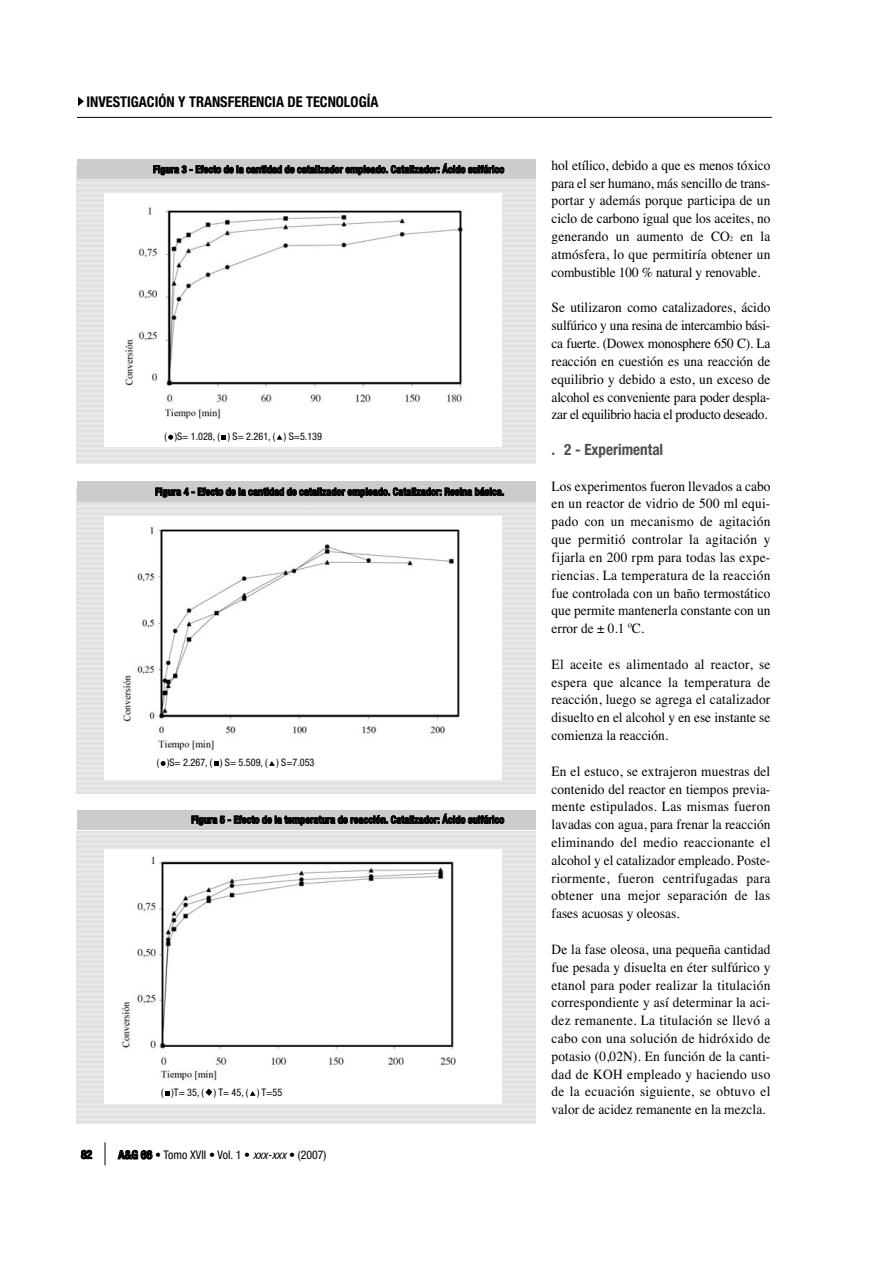
<style>
.page{position:relative;width:893px;height:1263px;background:#fff}
.page>*{position:absolute;margin:0;border:0;box-sizing:border-box;transform-origin:0 0}
.t1{font:700 condensed 15.6px "Helvetica Neue";color:#4d4d4d}
.t2{font:700 condensed 14.85px "Helvetica Neue";color:#000}
.t3{font:14.1px/17.9px "Times";color:#000;text-align:justify;scale:.95 1}
.t4{font:condensed 11.85px "Helvetica Neue";color:#000}
.t5{font:700 condensed 11.85px "Helvetica Neue";color:#000}
.t6{font:700 condensed 10.35px "Helvetica Neue";color:#000}
.t7{font:condensed 10.35px "Helvetica Neue";color:#000}
.s1{font-weight:700}
.s2{font-style:italic}
.s3{font-size:7.05px}
</style>
<div class="page">
<svg style="left:105px;top:1142px;width:1px;height:23px"></svg>
<svg style="left:78px;top:97px;width:6px;height:9px"></svg>
<hr style="left:77px;top:117px;width:695px;height:1px;background:#000">
<div style="left:77px;top:159px;width:459px;height:20px;background:#ccc"></div>
<img style="left:125px;top:207px;width:338px;height:212px">
<svg style="left:277px;top:435px;width:5px;height:5px"></svg>
<svg style="left:221px;top:435px;width:5px;height:5px"></svg>
<svg style="left:168px;top:435px;width:5px;height:5px"></svg>
<div style="left:77px;top:481px;width:459px;height:21px;background:#ccc"></div>
<img style="left:123px;top:527px;width:337px;height:223px">
<div style="left:77px;top:811px;width:459px;height:19px;background:#ccc"></div>
<img style="left:121px;top:856px;width:335px;height:225px">
<svg style="left:269px;top:761px;width:6px;height:5px"></svg>
<svg style="left:214px;top:762px;width:5px;height:4px"></svg>
<svg style="left:161px;top:761px;width:5px;height:5px"></svg>
<svg style="left:250px;top:1091px;width:6px;height:5px"></svg>
<svg style="left:205px;top:1089px;width:7px;height:7px"></svg>
<svg style="left:165px;top:1092px;width:5px;height:4px"></svg>
<p class="t2" style="left:86px;top:96px;width:293px">INVESTIGACIÓN Y TRANSFERENCIA DE TECNOLOGÍA</p>
<p class="t6" style="left:153px;top:166px;width:353px">Figura 3 - Efecto de la cantidad de catalizador empleado. Catalizador: Ácido sulfúrico</p>
<p class="t7" style="left:164px;top:432px;width:159px">( )S= 1.028, ( ) S= 2.261, ( ) S=5.139</p>
<p class="t6" style="left:155px;top:488px;width:351px">Figura 4 - Efecto de la cantidad de catalizador empleado. Catalizador: Resina básica.</p>
<p class="t7" style="left:157px;top:758px;width:159px">( )S= 2.267, ( ) S= 5.509, ( ) S=7.053</p>
<p class="t6" style="left:191px;top:816px;width:314px">Figura 5 - Efecto de la temperatura de reacción. Catalizador: Ácido sulfúrico</p>
<p class="t7" style="left:161px;top:1088px;width:122px">( )T= 35, ( ) T= 45, ( ) T=55</p>
<p class="t5" style="left:81px;top:1150px;width:13px">82</p>
<p class="t4" style="left:118px;top:1151px;width:210px"><span class="s1">A&amp;G 66</span> • Tomo XVII • Vol. 1 • <span class="s2">xxx-xxx</span> • (2007)</p>
<p class="t3" style="left:552px;top:158px;width:232px">hol etílico, debido a que es menos tóxico para el ser humano, más sencillo de trans&shy;portar y además porque participa de un ciclo de carbono igual que los aceites, no generando un aumento de CO<span class="s3">2</span> en la atmósfera, lo que permitiría obtener un combustible 100 % natural y renovable.</p>
<p class="t3" style="left:552px;top:300px;width:232px">Se utilizaron como catalizadores, ácido sulfúrico y una resina de intercambio bási&shy;ca fuerte. (Dowex monosphere 650 C). La reacción en cuestión es una reacción de equilibrio y debido a esto, un exceso de alcohol es conveniente para poder despla&shy;zar el equilibrio hacia el producto deseado.</p>
<p class="t1" style="left:552px;top:444px;width:113px">. 2 - Experimental</p>
<p class="t3" style="left:552px;top:478px;width:232px">Los experimentos fueron llevados a cabo en un reactor de vidrio de 500 ml equi&shy;pado con un mecanismo de agitación que permitió controlar la agitación y fijarla en 200 rpm para todas las expe&shy;riencias. La temperatura de la reacción fue controlada con un baño termostático que permite mantenerla constante con un error de ± 0.1 ºC.</p>
<p class="t3" style="left:552px;top:656px;width:232px">El aceite es alimentado al reactor, se espera que alcance la temperatura de reacción, luego se agrega el catalizador disuelto en el alcohol y en ese instante se comienza la reacción.</p>
<p class="t3" style="left:552px;top:763px;width:232px">En el estuco, se extrajeron muestras del contenido del reactor en tiempos previa&shy;mente estipulados. Las mismas fueron lavadas con agua, para frenar la reacción eliminando del medio reaccionante el alcohol y el catalizador empleado. Poste&shy;riormente, fueron centrifugadas para obtener una mejor separación de las fases acuosas y oleosas.</p>
<p class="t3" style="left:552px;top:942px;width:232px">De la fase oleosa, una pequeña cantidad fue pesada y disuelta en éter sulfúrico y etanol para poder realizar la titulación correspondiente y así determinar la aci&shy;dez remanente. La titulación se llevó a cabo con una solución de hidróxido de potasio (0,02N). En función de la canti&shy;dad de KOH empleado y haciendo uso de la ecuación siguiente, se obtuvo el valor de acidez remanente en la mezcla.</p>
</div>
